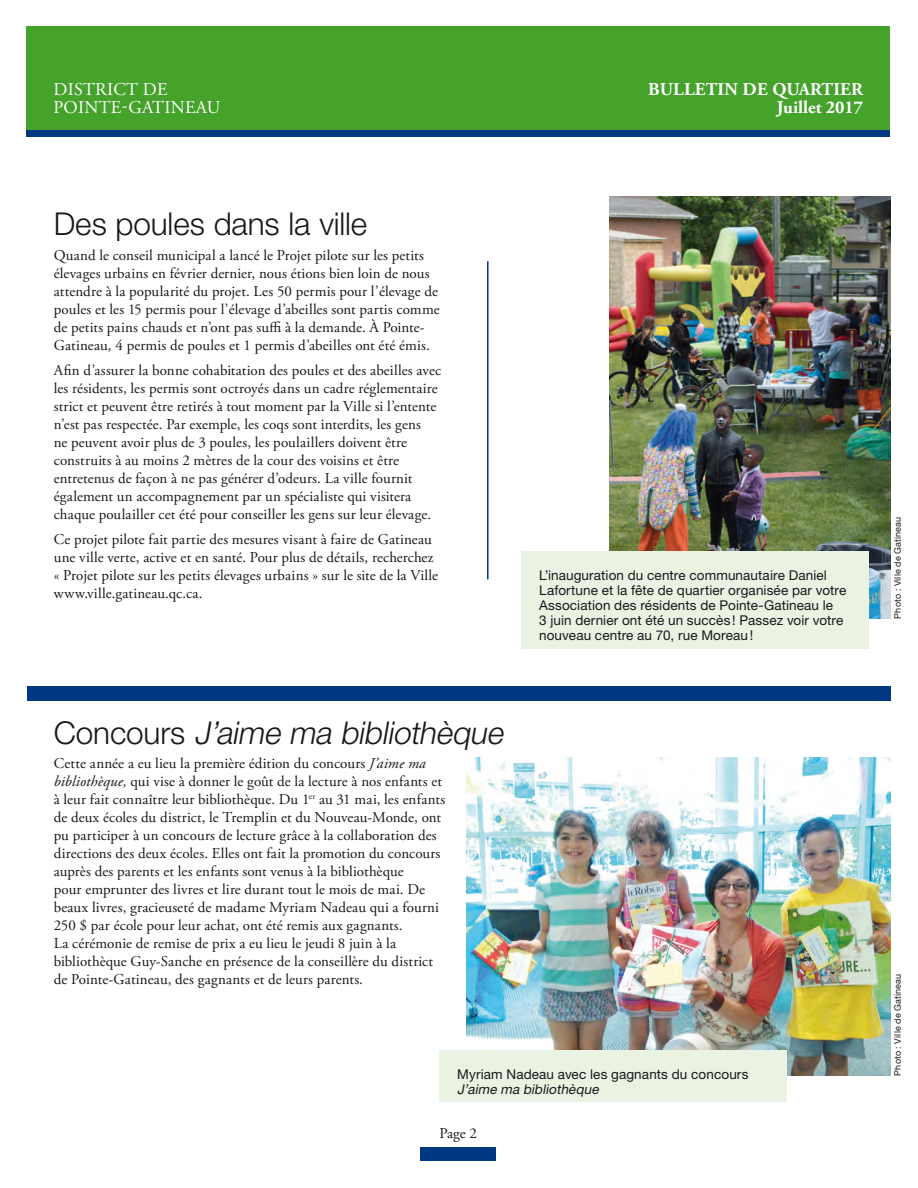
<style>
.page{position:relative;width:918px;height:1188px;background:#fff}
.page>*{position:absolute;margin:0;border:0;box-sizing:border-box;transform-origin:0 0}
.t1{font:italic 300 31.5px "Helvetica Neue LT Pro";color:#1a171c}
.t2{font:300 31.5px "Helvetica Neue LT Pro";letter-spacing:-.005em;color:#1a171c}
.t3{font:700 18px/18px "Adobe Garamond Pro";color:#fff}
.t4{font:18px/18px "Adobe Garamond Pro";letter-spacing:.015em;color:#fff}
.t5{font:15px/18px "Adobe Garamond Pro";letter-spacing:.005em;color:#1a171c}
.t6{font:13.5px/15px "Helvetica Neue LT Pro";letter-spacing:.01em;color:#1a171c}
.t7{font:italic 13.5px "Helvetica Neue LT Pro";color:#1a171c}
.t8{font:9px "Helvetica Neue LT Pro";letter-spacing:.02em;color:#1a171c}
.s1{font-style:normal}
.s2{font-style:italic}
</style>
<div class="page">
<div style="left:26px;top:124px;width:864px;height:13px;background:#003883"></div>
<div style="left:26px;top:27px;width:864px;height:103px;background:#45a22b"></div>
<div style="left:421px;top:1147px;width:75px;height:14px;background:#003883"></div>
<img style="left:466px;top:757px;width:425px;height:319px">
<div style="left:440px;top:1050px;width:347px;height:51px;background:#eaf2e2"></div>
<div style="left:27px;top:687px;width:864px;height:14px;background:#003883"></div>
<img style="left:610px;top:196px;width:281px;height:423px">
<div style="left:521px;top:551px;width:348px;height:98px;background:#eaf2e2"></div>
<hr style="left:487px;top:261px;width:2px;height:318px;background:#003883">
<p class="t4" style="left:53px;top:81px;width:168px">DISTRICT DE<br>POINTE-GATINEAU</p>
<p class="t3" style="left:648px;top:80px;width:13px">BULLETIN</p>
<p class="t3" style="left:777px;top:80px;width:88px;text-indent:-34px">DE QUARTIER<br>JUILLET 2017</p>
<h1 class="t2" style="left:54px;top:204px;width:315px">Des poules dans la ville</h1>
<p class="t5" style="left:54px;top:247px;width:387px">Quand le conseil municipal a lancé le Projet pilote sur les petits élevages urbains en février dernier, nous étions bien loin de nous attendre à la popularité du projet. Les 50 permis pour l’élevage de poules et les 15 permis pour l’élevage d’abeilles sont partis comme de petits pains chauds et n’ont pas suffi à la demande. À Pointe-Gatineau, 4 permis de poules et 1 permis d’abeilles ont été émis.</p>
<p class="t5" style="left:54px;top:362px;width:389px">Afin d’assurer la bonne cohabitation des poules et des abeilles avec les résidents, les permis sont octroyés dans un cadre réglementaire strict et peuvent être retirés à tout moment par la Ville si l’entente n’est pas respectée. Par exemple, les coqs sont interdits, les gens<br>ne peuvent avoir plus de 3 poules, les poulaillers doivent être construits à au moins 2 mètres de la cour des voisins et être entretenus de façon à ne pas générer d’odeurs. La ville fournit également un accompagnement par un spécialiste qui visitera chaque poulailler cet été pour conseiller les gens sur leur élevage.</p>
<p class="t5" style="left:54px;top:531px;width:386px">Ce projet pilote fait partie des mesures visant à faire de Gatineau une ville verte, active et en santé. Pour plus de détails, recherchez « Projet pilote sur les petits élevages urbains » sur le site de la Ville www.ville.gatineau.qc.ca.</p>
<h1 class="t1" style="left:54px;top:713px;width:457px"><span class="s1">C o n c o u r s</span> J’aime ma bibliothèque</h1>
<p class="t5" style="left:54px;top:755px;width:393px">Cette année a eu lieu la première édition du concours <span class="s2">J’aime ma bibliothèque,</span> qui vise à donner le goût de la lecture à nos enfants et à leur fait connaître leur bibliothèque. Du 1<sup>er</sup> au 31 mai, les enfants de deux écoles du district, le Tremplin et du Nouveau-Monde, ont pu participer à un concours de lecture grâce à la collaboration des directions des deux écoles. Elles ont fait la promotion du concours auprès des parents et les enfants sont venus à la bibliothèque<br>pour emprunter des livres et lire durant tout le mois de mai. De beaux livres, gracieuseté de madame Myriam Nadeau qui a fourni 250 $ par école pour leur achat, ont été remis aux gagnants.<br>La cérémonie de remise de prix a eu lieu le jeudi 8 juin à la bibliothèque Guy‑Sanche en présence de la conseillère du district de Pointe‑Gatineau, des gagnants et de leurs parents.</p>
<p class="t6" style="left:539px;top:567px;width:309px">L’inauguration du centre communautaire Daniel Lafortune et la fête de quartier organisée par votre Association des résidents de Pointe-Gatineau le<br>3 juin dernier ont été un succès ! Passez voir votre nouveau centre au 70, rue Moreau!</p>
<p class="t6" style="left:457px;top:1066px;width:293px">Myriam Nadeau avec les gagnants du concours</p>
<p class="t7" style="left:457px;top:1081px;width:146px">J’aime ma bibliothèque</p>
<p class="t5" style="left:440px;top:1125px;width:39px">Page 2</p>
<p class="t8" style="left:892px;top:619px;width:103px;rotate:-90deg">Photo : Ville de Gatineau</p>
<p class="t8" style="left:892px;top:1076px;width:103px;rotate:-90deg">Photo : Ville de Gatineau</p>
</div>
